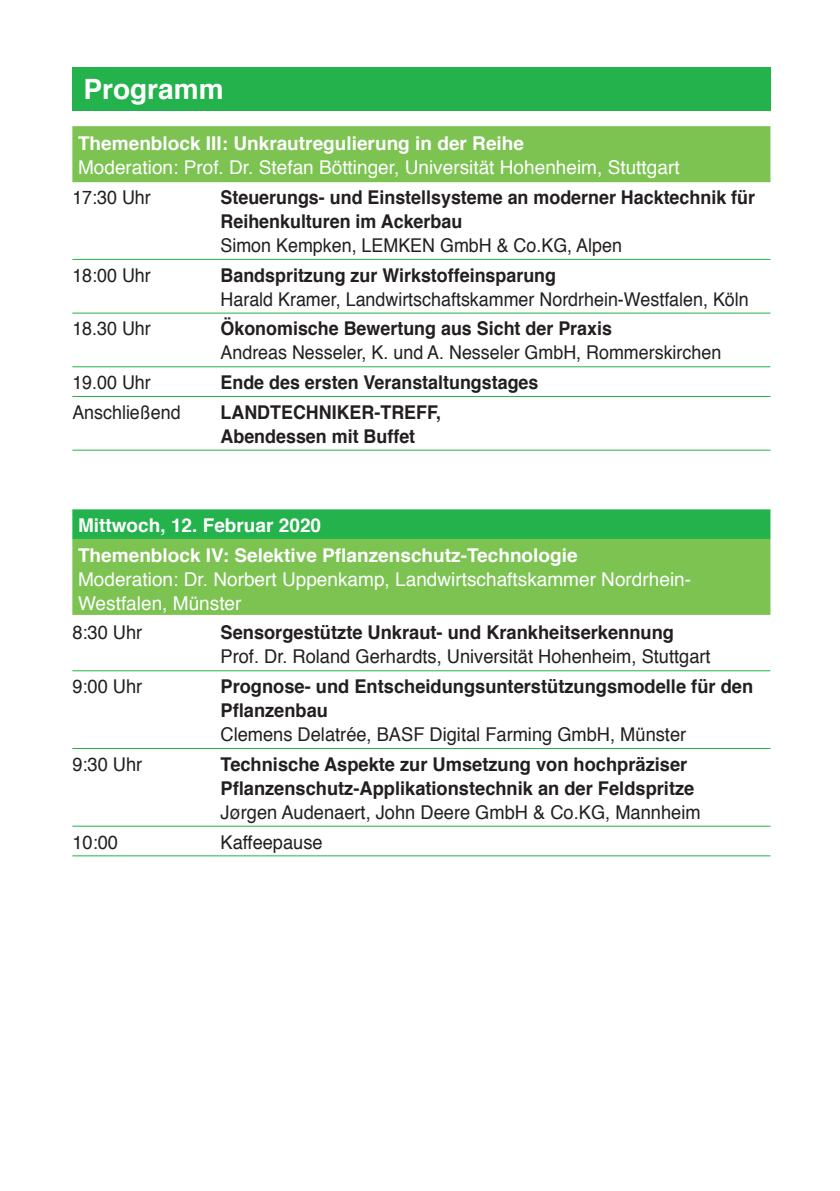
<style>
.page{position:relative;width:840px;height:1191px;background:#fff}
.page>*{position:absolute;margin:0;border:0;box-sizing:border-box;transform-origin:0 0}
.t1{font:700 28px "Helvetica";color:#fff}
.t2{font:700 19px/24px "Helvetica";color:#231f20;scale:.94 1}
.t3{font:700 19px/24px "Helvetica";color:#231f20;scale:.96 1}
.t4{font:19px "Helvetica";color:#231f20;scale:.94 1}
.t5{font:19px "Helvetica";color:#231f20;scale:.96 1}
.t6{font:19px/24px "Helvetica";color:#fff}
.t7{font:700 19px/29.6px "Helvetica";color:#fff}
</style>
<div class="page">
<div style="left:72px;top:126px;width:698px;height:56px;background:#7cc352"></div>
<hr style="left:72px;top:259px;width:698px;height:1px;background:#23b24b">
<hr style="left:72px;top:313px;width:698px;height:1px;background:#23b24b">
<hr style="left:72px;top:366px;width:698px;height:1px;background:#23b24b">
<hr style="left:72px;top:396px;width:698px;height:1px;background:#23b24b">
<hr style="left:72px;top:450px;width:698px;height:1px;background:#23b24b">
<div style="left:72px;top:509px;width:698px;height:30px;background:#23b24b"></div>
<div style="left:72px;top:539px;width:698px;height:76px;background:#7cc352"></div>
<hr style="left:72px;top:670px;width:698px;height:1px;background:#23b24b">
<hr style="left:72px;top:748px;width:698px;height:1px;background:#23b24b">
<hr style="left:72px;top:826px;width:698px;height:1px;background:#23b24b">
<hr style="left:72px;top:855px;width:698px;height:1px;background:#23b24b">
<div style="left:72px;top:67px;width:697px;height:44px;background:#23b24b"></div>
<h1 class="t1" style="left:83px;top:67px;width:142px">Programm</h1>
<p class="t7" style="left:78px;top:129px;width:447px">Themenblock III: Unkrautregulierung in der Reihe</p>
<p class="t6" style="left:78px;top:156px;width:602px">Moderation: Prof. Dr. Stefan Böttinger, Universität Hohenheim, Stuttgart</p>
<p class="t4" style="left:72px;top:183px;width:85px">17:30 Uhr</p>
<p class="t2" style="left:220px;top:186px;width:570px">Steuerungs- und Einstellsysteme an moderner Hacktechnik für<br>Reihenkulturen im Ackerbau</p>
<p class="t4" style="left:220px;top:231px;width:428px">Simon Kempken, LEMKEN GmbH &amp; Co.KG, Alpen</p>
<p class="t4" style="left:72px;top:260px;width:85px">18:00 Uhr</p>
<p class="t2" style="left:220px;top:263px;width:358px">Bandspritzung zur Wirkstoffeinsparung</p>
<p class="t4" style="left:220px;top:284px;width:563px">Harald Kramer, Landwirtschaftskammer Nordrhein-Westfalen, Köln</p>
<p class="t4" style="left:72px;top:314px;width:85px">18.30 Uhr</p>
<p class="t2" style="left:220px;top:317px;width:418px">Ökonomische Bewertung aus Sicht der Praxis</p>
<p class="t4" style="left:220px;top:338px;width:534px">Andreas Nesseler, K. und A. Nesseler GmbH, Rommerskirchen</p>
<p class="t4" style="left:72px;top:368px;width:85px">19.00 Uhr</p>
<p class="t2" style="left:220px;top:371px;width:339px">Ende des ersten Veranstaltungstages</p>
<p class="t4" style="left:72px;top:397px;width:117px">Anschließend</p>
<p class="t2" style="left:220px;top:400px;width:236px">LANDTECHNIKER-TREFF,<br>Abendessen mit Buffet</p>
<p class="t7" style="left:78px;top:511px;width:501px">Mittwoch, 12. Februar 2020<br>Themenblock IV: Selektive Pflanzenschutz-Technologie</p>
<p class="t6" style="left:78px;top:567px;width:614px">Moderation: Dr. Norbert Uppenkamp, Landwirtschaftskammer Nordrhein-<br>Westfalen, Münster</p>
<p class="t5" style="left:72px;top:618px;width:74px">8:30 Uhr</p>
<p class="t3" style="left:220px;top:621px;width:473px">Sensorgestützte Unkraut- und Krankheitserkennung</p>
<p class="t5" style="left:220px;top:642px;width:512px">Prof. Dr. Roland Gerhardts, Universität Hohenheim, Stuttgart</p>
<p class="t5" style="left:72px;top:672px;width:74px">9:00 Uhr</p>
<p class="t3" style="left:220px;top:674px;width:556px">Prognose- und Entscheidungsunterstützungsmodelle für den<br>Pflanzenbau</p>
<p class="t5" style="left:220px;top:720px;width:486px">Clemens Delatrée, BASF Digital Farming GmbH, Münster</p>
<p class="t5" style="left:72px;top:749px;width:74px">9:30 Uhr</p>
<p class="t3" style="left:220px;top:752px;width:495px">Technische Aspekte zur Umsetzung von hochpräziser<br>Pflanzenschutz-Applikationstechnik an der Feldspritze</p>
<p class="t5" style="left:220px;top:797px;width:501px">Jørgen Audenaert, John Deere GmbH &amp; Co.KG, Mannheim</p>
<p class="t5" style="left:72px;top:827px;width:49px">10:00</p>
<p class="t5" style="left:220px;top:827px;width:108px">Kaffeepause</p>
</div>
